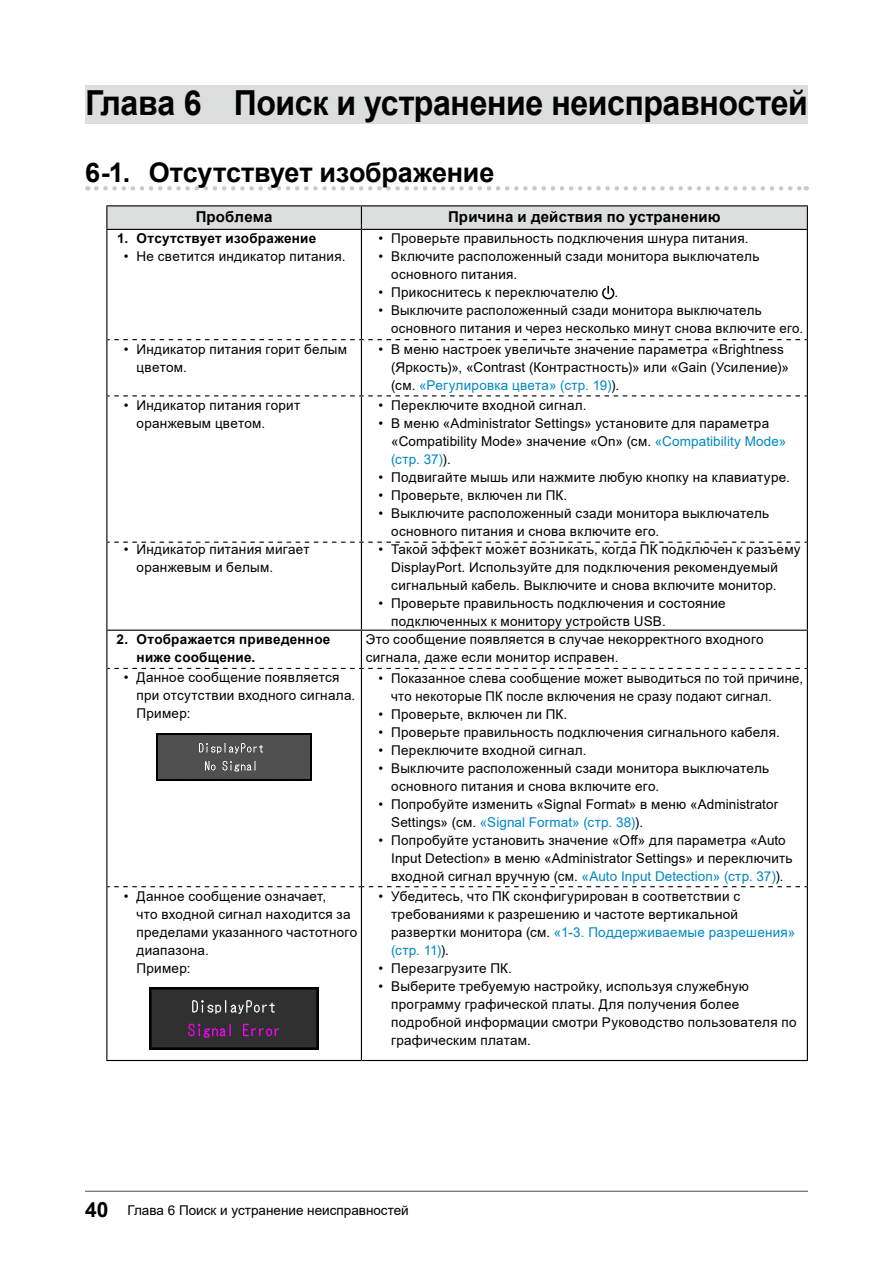
<style>
.page{position:relative;width:893px;height:1263px;background:#fff}
.page>*{position:absolute;margin:0;border:0;box-sizing:border-box;transform-origin:0 0}
.t1{font:700 34.5px "Arial";letter-spacing:-.015em;color:#000;scale:.93 1}
.t2{font:700 27px "Arial";letter-spacing:-.01em;color:#000}
.t3{font:700 15px "Arial";letter-spacing:.01em;color:#000}
.t4{font:13.5px/18px "Arial";letter-spacing:.02em;color:#000}
.t5{font:700 13.5px/18px "Arial";letter-spacing:.015em;color:#000}
.t6{font:13.5px "Arial";color:#000}
.s1{color:#0087c3}
.s2{font-weight:700;font-size:21px}
</style>
<div class="page">
<div style="left:85px;top:85px;width:723px;height:39px;background:#dcdddd"></div>
<svg style="left:96px;top:186px;width:711px;height:5px"></svg>
<svg style="left:107px;top:886px;width:700px;height:1px"></svg>
<hr style="left:106px;top:205px;width:255px;height:1px;background:#000">
<hr style="left:106px;top:229px;width:255px;height:1px;background:#000">
<svg style="left:106px;top:206px;width:702px;height:23px;background:#d5d6d6"></svg>
<hr style="left:361px;top:205px;width:447px;height:1px;background:#000">
<hr style="left:361px;top:229px;width:447px;height:1px;background:#000">
<hr style="left:106px;top:230px;width:1px;height:110px;background:#000">
<hr style="left:361px;top:230px;width:1px;height:109px;background:#000">
<hr style="left:807px;top:230px;width:1px;height:110px;background:#000">
<hr style="left:106px;top:340px;width:1px;height:56px;background:#000">
<hr style="left:361px;top:340px;width:1px;height:55px;background:#000">
<hr style="left:807px;top:340px;width:1px;height:56px;background:#000">
<svg style="left:107px;top:339px;width:700px;height:1px"></svg>
<hr style="left:106px;top:396px;width:1px;height:146px;background:#000">
<hr style="left:361px;top:396px;width:1px;height:146px;background:#000">
<hr style="left:807px;top:396px;width:1px;height:146px;background:#000">
<svg style="left:107px;top:395px;width:700px;height:1px"></svg>
<hr style="left:106px;top:542px;width:1px;height:88px;background:#000">
<hr style="left:361px;top:543px;width:1px;height:87px;background:#000">
<hr style="left:807px;top:542px;width:1px;height:88px;background:#000">
<svg style="left:107px;top:542px;width:700px;height:1px"></svg>
<hr style="left:106px;top:631px;width:1px;height:37px;background:#000">
<hr style="left:106px;top:630px;width:255px;height:1px;background:#000">
<hr style="left:361px;top:631px;width:1px;height:37px;background:#000">
<hr style="left:807px;top:631px;width:1px;height:37px;background:#000">
<hr style="left:361px;top:630px;width:447px;height:1px;background:#000">
<hr style="left:106px;top:668px;width:1px;height:219px;background:#000">
<hr style="left:106px;top:887px;width:1px;height:173px;background:#000">
<hr style="left:361px;top:669px;width:1px;height:218px;background:#000">
<hr style="left:361px;top:887px;width:1px;height:173px;background:#000">
<hr style="left:807px;top:668px;width:1px;height:219px;background:#000">
<hr style="left:807px;top:887px;width:1px;height:173px;background:#000">
<svg style="left:107px;top:668px;width:700px;height:1px"></svg>
<hr style="left:106px;top:1060px;width:255px;height:1px;background:#000">
<hr style="left:361px;top:1060px;width:447px;height:1px;background:#000">
<svg style="left:602px;top:286px;width:12px;height:13px"></svg>
<img style="left:157px;top:733px;width:154px;height:48px">
<img style="left:149px;top:988px;width:170px;height:61px">
<hr style="left:85px;top:1191px;width:723px;height:1px;background:#595757">
<h1 class="t1" style="left:85px;top:78px;width:779px">Глава 6 Поиск и устранение неисправностей</h1>
<h2 class="t2" style="left:85px;top:154px;width:411px">6-1. Отсутствует изображение</h2>
<p class="t3" style="left:196px;top:206px;width:78px">Проблема</p>
<p class="t3" style="left:448px;top:206px;width:274px">Причина и действия по устранению</p>
<p class="t5" style="left:117px;top:230px;width:201px">1. Отсутствует изображение</p>
<p class="t4" style="left:124px;top:248px;width:223px">• Не светится индикатор питания.</p>
<p class="t4" style="left:378px;top:230px;width:371px">• Проверьте правильность подключения шнура питания.</p>
<p class="t4" style="left:391px;top:248px;width:370px;text-indent:-13px">• Включите расположенный сзади монитора выключатель основного питания.</p>
<p class="t4" style="left:378px;top:284px;width:241px">• Прикоснитесь к переключателю .</p>
<p class="t4" style="left:391px;top:302px;width:413px;text-indent:-13px">• Выключите расположенный сзади монитора выключатель основного питания и через несколько минут снова включите его.</p>
<p class="t4" style="left:137px;top:340px;width:212px;text-indent:-13px">• Индикатор питания горит белым цветом.</p>
<p class="t4" style="left:391px;top:340px;width:399px;text-indent:-13px">• В меню настроек увеличьте значение параметра «Brightness (Яркость)», «Contrast (Контрастность)» или «Gain (Усиление)» (см. <span class="s1">«Регулировка цвета» (стр. 19)</span>).</p>
<p class="t4" style="left:137px;top:396px;width:165px;text-indent:-13px">• Индикатор питания горит оранжевым цветом.</p>
<p class="t4" style="left:378px;top:396px;width:210px">• Переключите входной сигнал.</p>
<p class="t4" style="left:391px;top:414px;width:397px;text-indent:-13px">• В меню «Administrator Settings» установите для параметра «Compatibility Mode» значение «On» (см. <span class="s1">«Compatibility Mode» (стр. 37)</span>).</p>
<p class="t4" style="left:378px;top:468px;width:413px">• Подвигайте мышь или нажмите любую кнопку на клавиатуре.</p>
<p class="t4" style="left:378px;top:486px;width:190px">• Проверьте, включен ли ПК.</p>
<p class="t4" style="left:391px;top:504px;width:380px;text-indent:-13px">• Выключите расположенный сзади монитора выключатель основного питания и снова включите его.</p>
<p class="t4" style="left:137px;top:540px;width:174px;text-indent:-13px">• Индикатор питания мигает оранжевым и белым.</p>
<p class="t4" style="left:391px;top:540px;width:411px;text-indent:-13px">• Такой эффект может возникать, когда ПК подключен к разъему<br>DisplayPort. Используйте для подключения рекомендуемый сигнальный кабель. Выключите и снова включите монитор.</p>
<p class="t4" style="left:391px;top:594px;width:336px;text-indent:-13px">• Проверьте правильность подключения и состояние подключенных к монитору устройств USB.</p>
<p class="t5" style="left:137px;top:631px;width:195px;text-indent:-20px">2. Отображается приведенное ниже сообщение.</p>
<p class="t4" style="left:366px;top:630px;width:400px">Это сообщение появляется в случае некорректного входного сигнала, даже если монитор исправен.</p>
<p class="t4" style="left:137px;top:669px;width:220px;text-indent:-13px">• Данное сообщение появляется при отсутствии входного сигнала.<br>Пример:</p>
<p class="t4" style="left:391px;top:669px;width:413px;text-indent:-13px">• Показанное слева сообщение может выводиться по той причине, что некоторые ПК после включения не сразу подают сигнал.</p>
<p class="t4" style="left:378px;top:705px;width:190px">• Проверьте, включен ли ПК.</p>
<p class="t4" style="left:378px;top:723px;width:403px">• Проверьте правильность подключения сигнального кабеля.</p>
<p class="t4" style="left:378px;top:741px;width:210px">• Переключите входной сигнал.</p>
<p class="t4" style="left:391px;top:759px;width:380px;text-indent:-13px">• Выключите расположенный сзади монитора выключатель основного питания и снова включите его.</p>
<p class="t4" style="left:391px;top:795px;width:388px;text-indent:-13px">• Попробуйте изменить «Signal Format» в меню «Administrator<br>Settings» (см. <span class="s1">«Signal Format» (стр. 38)</span>).</p>
<p class="t4" style="left:391px;top:831px;width:403px;text-indent:-13px">• Попробуйте установить значение «Off» для параметра «Auto<br>Input Detection» в меню «Administrator Settings» и переключить входной сигнал вручную (см. <span class="s1">«Auto Input Detection» (стр. 37)</span>).</p>
<p class="t4" style="left:137px;top:887px;width:222px;text-indent:-13px">• Данное сообщение означает,<br>что входной сигнал находится за пределами указанного частотного диапазона.<br>Пример:</p>
<p class="t4" style="left:391px;top:887px;width:406px;text-indent:-13px">• Убедитесь, что ПК сконфигурирован в соответствии с требованиями к разрешению и частоте вертикальной развертки монитора (см. <span class="s1">«1-3. Поддерживаемые разрешения» (стр. 11)</span>).</p>
<p class="t4" style="left:378px;top:959px;width:135px">• Перезагрузите ПК.</p>
<p class="t4" style="left:391px;top:977px;width:407px;text-indent:-13px">• Выберите требуемую настройку, используя служебную программу графической платы. Для получения более подробной информации смотри Руководство пользователя по графическим платам.</p>
<p class="t6" style="left:85px;top:1201px;width:325px"><span class="s2">40</span> Глава 6 Поиск и устранение неисправностей</p>
</div>
